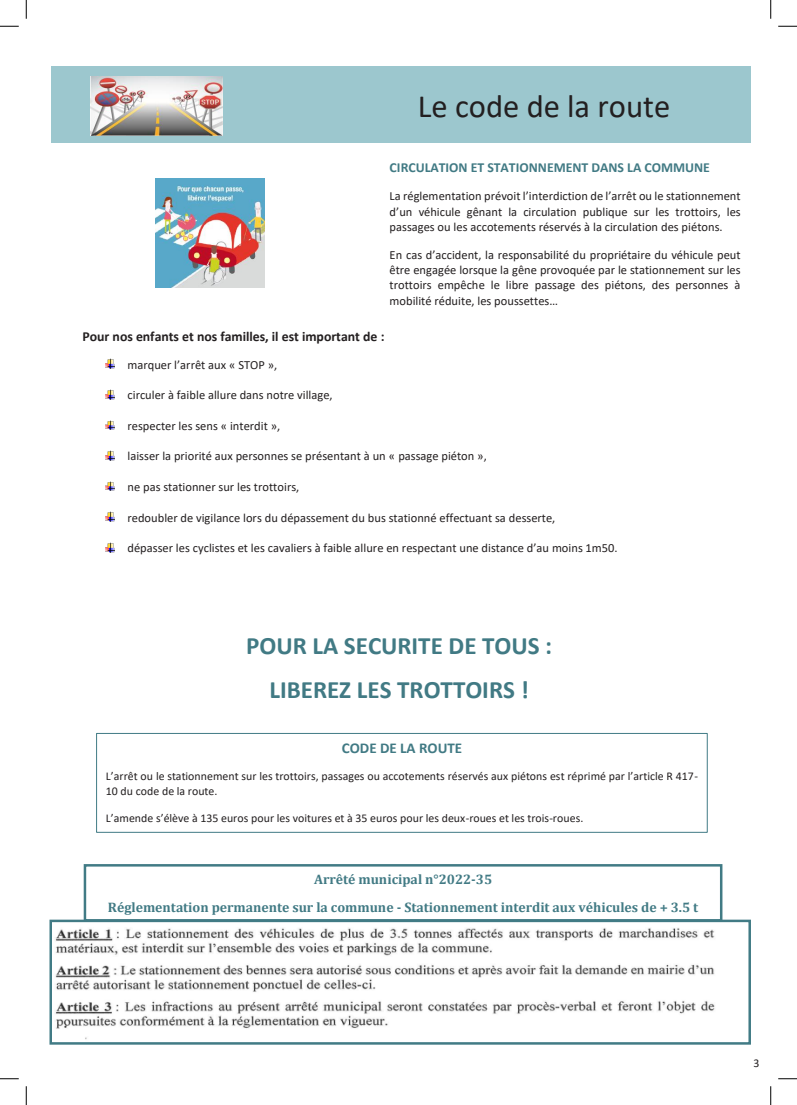
<style>
.page{position:relative;width:797px;height:1105px;background:#fff}
.page>*{position:absolute;margin:0;border:0;box-sizing:border-box;transform-origin:0 0}
.t1{font:32.5px "Calibri";color:#231f20}
.t2{font:700 25px/43px "Calibri";color:#417a84;text-align:center}
.t3{font:700 15px "Calibri";color:#417a84}
.t4{font:700 13.75px/28.6px "Cambria";color:#417a84;text-align:center}
.t5{font:700 13.75px "Calibri";letter-spacing:-.005em;color:#231f20}
.t6{font:700 13.75px "Calibri";color:#417a84}
.t7{font:12.5px/15.2px "Calibri";color:#231f20;text-align:justify}
.t8{font:11.88px/14.5px "Calibri";color:#231f20}
</style>
<div class="page">
<div style="left:96px;top:733px;width:611px;height:100px;border:1px solid #417b85"></div>
<svg style="left:105px;top:359px;width:10px;height:10px"></svg>
<svg style="left:105px;top:389px;width:10px;height:10px"></svg>
<svg style="left:105px;top:420px;width:10px;height:10px"></svg>
<svg style="left:105px;top:450px;width:10px;height:10px"></svg>
<svg style="left:105px;top:481px;width:10px;height:10px"></svg>
<svg style="left:105px;top:511px;width:10px;height:10px"></svg>
<svg style="left:105px;top:542px;width:10px;height:10px"></svg>
<div style="left:84px;top:864px;width:638px;height:57px;border:2px solid #417b85"></div>
<img style="left:55px;top:928px;width:660px;height:112px">
<div style="left:49px;top:920px;width:702px;height:125px;border:2px solid #417b85"></div>
<div style="left:52px;top:66px;width:699px;height:76px;background:#9cc7ce"></div>
<img style="left:155px;top:178px;width:110px;height:110px">
<img style="left:90px;top:77px;width:133px;height:58px">
<svg style="left:0;top:25px;width:19px;height:2px"></svg>
<svg style="left:778px;top:25px;width:19px;height:2px"></svg>
<svg style="left:0;top:1078px;width:19px;height:1px"></svg>
<svg style="left:778px;top:1078px;width:19px;height:1px"></svg>
<svg style="left:25px;top:0;width:2px;height:19px"></svg>
<svg style="left:25px;top:1086px;width:2px;height:19px"></svg>
<svg style="left:770px;top:0;width:1px;height:19px"></svg>
<svg style="left:770px;top:1086px;width:1px;height:19px"></svg>
<h1 class="t1" style="left:418px;top:83px;width:254px">Le code de la route</h1>
<p class="t6" style="left:389px;top:158px;width:322px">CIRCULATION ET STATIONNEMENT DANS LA COMMUNE</p>
<p class="t7" style="left:389px;top:188px;width:353px">La réglementation prévoit l’interdiction de l’arrêt ou le stationnement d’un véhicule gênant la circulation publique sur les trottoirs, les passages ou les accotements réservés à la circulation des piétons.</p>
<p class="t7" style="left:389px;top:247px;width:352px">En cas d’accident, la responsabilité du propriétaire du véhicule peut être engagée lorsque la gêne provoquée par le stationnement sur les trottoirs empêche le libre passage des piétons, des personnes à mobilité réduite, les poussettes…</p>
<p class="t5" style="left:82px;top:326px;width:303px">Pour nos enfants et nos familles, il est important de :</p>
<p class="t7" style="left:128px;top:357px;width:151px">marquer l’arrêt aux « STOP »,</p>
<p class="t7" style="left:128px;top:387px;width:207px">circuler à faible allure dans notre village,</p>
<p class="t7" style="left:128px;top:418px;width:154px">respecter les sens « interdit »,</p>
<p class="t7" style="left:128px;top:448px;width:361px">laisser la priorité aux personnes se présentant à un « passage piéton »,</p>
<p class="t7" style="left:128px;top:479px;width:173px">ne pas stationner sur les trottoirs,</p>
<p class="t7" style="left:128px;top:509px;width:429px">redoubler de vigilance lors du dépassement du bus stationné effectuant sa desserte,</p>
<p class="t7" style="left:128px;top:540px;width:491px">dépasser les cyclistes et les cavaliers à faible allure en respectant une distance d’au moins 1m50.</p>
<h2 class="t2" style="left:246px;top:624px;width:307px">POUR LA SECURITE DE TOUS :<br>LIBEREZ LES TROTTOIRS !</h2>
<p class="t3" style="left:342px;top:737px;width:122px">CODE DE LA ROUTE</p>
<p class="t8" style="left:106px;top:769px;width:593px">L’arrêt ou le stationnement sur les trottoirs, passages ou accotements réservés aux piétons est réprimé par l’article R 417-<br>10 du code de la route.</p>
<p class="t8" style="left:106px;top:810px;width:479px">L’amende s’élève à 135 euros pour les voitures et à 35 euros pour les deux-roues et les trois-roues.</p>
<p class="t4" style="left:108px;top:864px;width:592px">Arrêté municipal n°2022-35<br>Réglementation permanente sur la commune - Stationnement interdit aux véhicules de + 3.5 t</p>
<p class="t8" style="left:753px;top:1055px;width:8px">3</p>
</div>
